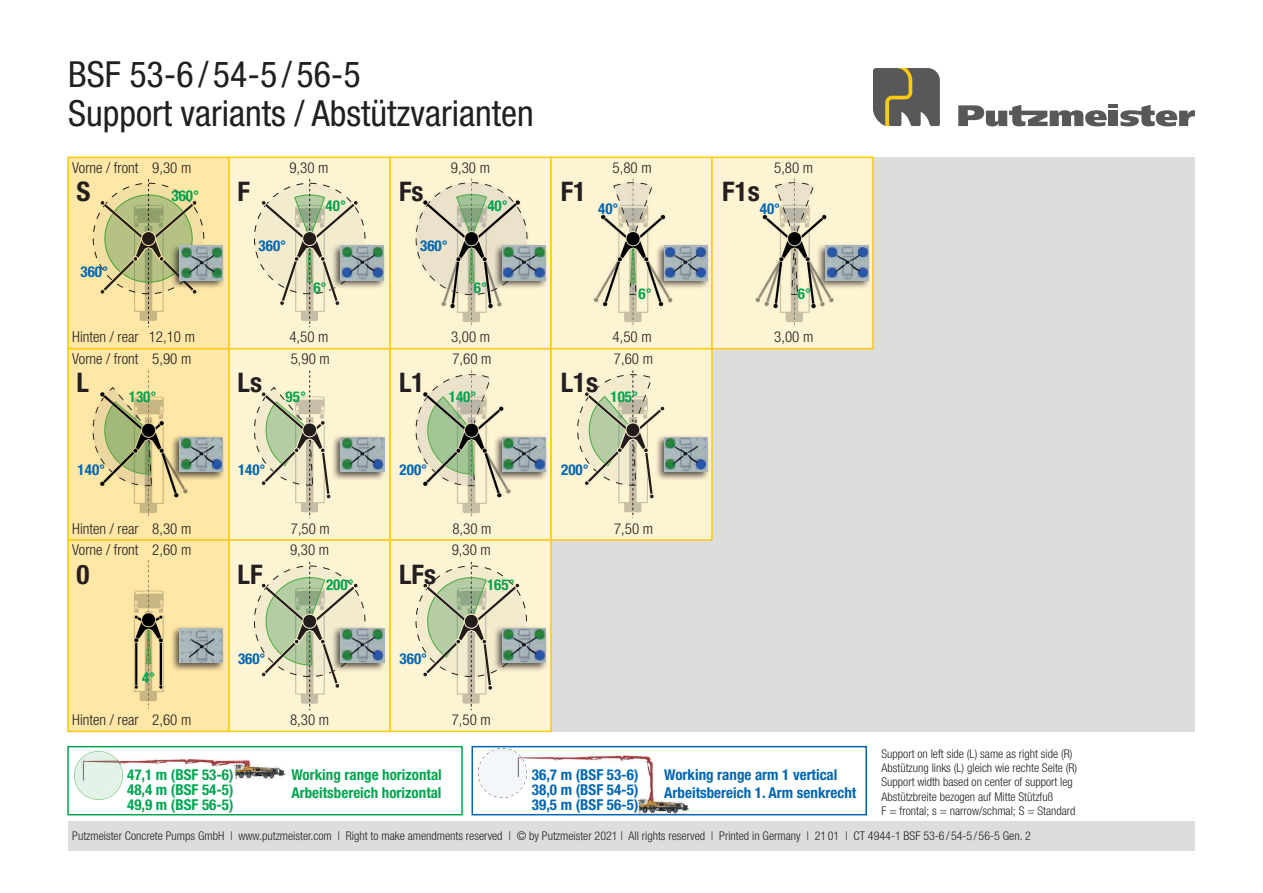
<style>
.page{position:relative;width:1263px;height:893px;background:#fff}
.page>*{position:absolute;margin:0;border:0;box-sizing:border-box;transform-origin:0 0}
.t1{font:condensed 36px/39px "Helvetica Neue LT Pro";color:#231f20}
.t2{font:700 condensed 27px "Helvetica Neue LT Pro";color:#231f20}
.t3{font:300 condensed 15px "Helvetica Neue LT Pro";color:#231f20}
.t4{font:700 condensed 15px/15px "Helvetica Neue LT Pro";color:#0166b3}
.t5{font:700 condensed 15px/15px "Helvetica Neue LT Pro";color:#00a54f}
.t6{font:300 condensed 12px/14.4px "Helvetica Neue LT Pro";color:#231f20}
</style>
<div class="page">
<div style="left:68px;top:157px;width:1127px;height:574px;background:#dcdddf"></div>
<div style="left:67px;top:157px;width:163px;height:192px;background:#ffe7a7;border:2px solid #feca0a"></div>
<div style="left:228px;top:157px;width:163px;height:192px;background:#fef3d2;border:2px solid #feca0a"></div>
<div style="left:389px;top:157px;width:163px;height:192px;background:#fef3d2;border:2px solid #feca0a"></div>
<div style="left:550px;top:157px;width:163px;height:192px;background:#fef3d2;border:2px solid #feca0a"></div>
<div style="left:711px;top:157px;width:163px;height:192px;background:#fef3d2;border:2px solid #feca0a"></div>
<div style="left:67px;top:348px;width:163px;height:193px;background:#ffe7a7;border:2px solid #feca0a"></div>
<div style="left:228px;top:348px;width:163px;height:193px;background:#fef3d2;border:2px solid #feca0a"></div>
<div style="left:389px;top:348px;width:163px;height:193px;background:#fef3d2;border:2px solid #feca0a"></div>
<div style="left:550px;top:348px;width:163px;height:193px;background:#fef3d2;border:2px solid #feca0a"></div>
<div style="left:67px;top:539px;width:163px;height:193px;background:#ffe7a7;border:2px solid #feca0a"></div>
<div style="left:228px;top:539px;width:163px;height:193px;background:#fef3d2;border:2px solid #feca0a"></div>
<div style="left:389px;top:539px;width:163px;height:193px;background:#fef3d2;border:2px solid #feca0a"></div>
<div style="left:67px;top:746px;width:396px;height:69px;border:2px solid #00a54f"></div>
<img style="left:123px;top:758px;width:162px;height:21px">
<img style="left:74px;top:751px;width:49px;height:49px">
<div style="left:471px;top:746px;width:396px;height:69px;border:2px solid #0166b3"></div>
<img style="left:516px;top:755px;width:177px;height:61px">
<img style="left:478px;top:749px;width:48px;height:49px">
<svg style="left:873px;top:68px;width:67px;height:58px;background:#6f6c60"></svg>
<svg style="left:958px;top:105px;width:237px;height:21px"></svg>
<svg style="left:93px;top:179px;width:111px;height:145px"></svg>
<img style="left:92px;top:370px;width:96px;height:146px">
<svg style="left:254px;top:370px;width:77px;height:148px"></svg>
<img style="left:415px;top:370px;width:96px;height:146px">
<svg style="left:577px;top:370px;width:88px;height:148px"></svg>
<svg style="left:254px;top:561px;width:111px;height:148px"></svg>
<svg style="left:416px;top:561px;width:111px;height:148px"></svg>
<svg style="left:254px;top:179px;width:111px;height:145px"></svg>
<img style="left:415px;top:178px;width:113px;height:147px">
<img style="left:593px;top:178px;width:80px;height:147px">
<img style="left:755px;top:178px;width:79px;height:147px">
<img style="left:134px;top:560px;width:30px;height:148px">
<div style="left:68px;top:821px;width:1127px;height:29px;background:#dcdddf"></div>
<div style="left:170px;top:243px;width:56px;height:46px;background:#231f20;opacity:.75"></div>
<img style="left:180px;top:246px;width:43px;height:34px">
<div style="left:170px;top:434px;width:56px;height:47px;background:#231f20;opacity:.75"></div>
<img style="left:180px;top:437px;width:43px;height:35px">
<div style="left:332px;top:434px;width:55px;height:47px;background:#231f20;opacity:.75"></div>
<img style="left:341px;top:437px;width:43px;height:35px">
<div style="left:493px;top:434px;width:55px;height:47px;background:#231f20;opacity:.75"></div>
<img style="left:502px;top:437px;width:44px;height:35px">
<div style="left:655px;top:434px;width:55px;height:47px;background:#231f20;opacity:.75"></div>
<img style="left:664px;top:437px;width:43px;height:35px">
<div style="left:170px;top:626px;width:56px;height:46px;background:#231f20;opacity:.75"></div>
<img style="left:180px;top:628px;width:43px;height:35px">
<div style="left:332px;top:626px;width:55px;height:46px;background:#231f20;opacity:.75"></div>
<img style="left:341px;top:628px;width:43px;height:35px">
<div style="left:493px;top:626px;width:55px;height:46px;background:#231f20;opacity:.75"></div>
<img style="left:502px;top:628px;width:44px;height:35px">
<div style="left:332px;top:243px;width:55px;height:46px;background:#231f20;opacity:.75"></div>
<img style="left:341px;top:246px;width:43px;height:34px">
<div style="left:493px;top:243px;width:55px;height:46px;background:#231f20;opacity:.75"></div>
<img style="left:502px;top:246px;width:43px;height:34px">
<div style="left:655px;top:243px;width:55px;height:46px;background:#231f20;opacity:.75"></div>
<img style="left:664px;top:246px;width:43px;height:34px">
<div style="left:816px;top:243px;width:55px;height:46px;background:#231f20;opacity:.75"></div>
<img style="left:826px;top:246px;width:43px;height:34px">
<h1 class="t1" style="left:68px;top:55px;width:467px">BSF 53-6 / 54-5 / 56-5<br>Support variants / Abstützvarianten</h1>
<p class="t3" style="left:72px;top:159px;width:68px">Vorne / front</p>
<p class="t3" style="left:152px;top:159px;width:41px">9,30 m</p>
<p class="t3" style="left:289px;top:159px;width:41px">9,30 m</p>
<p class="t3" style="left:451px;top:159px;width:41px">9,30 m</p>
<p class="t3" style="left:613px;top:159px;width:41px">5,80 m</p>
<p class="t3" style="left:774px;top:159px;width:41px">5,80 m</p>
<h2 class="t2" style="left:77px;top:175px;width:16px">S</h2>
<h2 class="t2" style="left:238px;top:175px;width:14px">F</h2>
<h2 class="t2" style="left:399px;top:175px;width:26px">Fs</h2>
<h2 class="t2" style="left:561px;top:175px;width:27px">F1</h2>
<h2 class="t2" style="left:722px;top:175px;width:39px">F1s</h2>
<p class="t5" style="left:172px;top:188px;width:29px">360°</p>
<p class="t5" style="left:326px;top:198px;width:22px">40°</p>
<p class="t5" style="left:487px;top:198px;width:22px">40°</p>
<p class="t4" style="left:598px;top:201px;width:22px">40°</p>
<p class="t4" style="left:760px;top:201px;width:22px">40°</p>
<p class="t4" style="left:80px;top:264px;width:29px">360°</p>
<p class="t3" style="left:72px;top:328px;width:68px">Hinten / rear</p>
<p class="t3" style="left:72px;top:350px;width:68px">Vorne / front</p>
<p class="t3" style="left:149px;top:328px;width:48px">12,10 m</p>
<p class="t3" style="left:152px;top:350px;width:41px">5,90 m</p>
<p class="t4" style="left:259px;top:238px;width:29px">360°</p>
<p class="t4" style="left:420px;top:238px;width:29px">360°</p>
<p class="t5" style="left:313px;top:280px;width:15px">6°</p>
<p class="t5" style="left:474px;top:280px;width:15px">6°</p>
<p class="t5" style="left:639px;top:286px;width:15px">6°</p>
<p class="t5" style="left:798px;top:286px;width:15px">6°</p>
<p class="t3" style="left:289px;top:328px;width:41px">4,50 m</p>
<p class="t3" style="left:451px;top:328px;width:41px">3,00 m</p>
<p class="t3" style="left:613px;top:328px;width:41px">4,50 m</p>
<p class="t3" style="left:774px;top:328px;width:41px">3,00 m</p>
<p class="t3" style="left:291px;top:350px;width:41px">5,90 m</p>
<p class="t3" style="left:452px;top:350px;width:41px">7,60 m</p>
<p class="t3" style="left:614px;top:350px;width:41px">7,60 m</p>
<h2 class="t2" style="left:77px;top:366px;width:14px">L</h2>
<h2 class="t2" style="left:238px;top:366px;width:26px">Ls</h2>
<h2 class="t2" style="left:399px;top:366px;width:27px">L1</h2>
<h2 class="t2" style="left:561px;top:366px;width:39px">L1s</h2>
<p class="t5" style="left:129px;top:389px;width:29px">130°</p>
<p class="t5" style="left:286px;top:389px;width:22px">95°</p>
<p class="t5" style="left:449px;top:389px;width:29px">140°</p>
<p class="t5" style="left:610px;top:389px;width:29px">105°</p>
<p class="t4" style="left:78px;top:461px;width:29px">140°</p>
<p class="t4" style="left:238px;top:461px;width:29px">140°</p>
<p class="t4" style="left:400px;top:461px;width:29px">200°</p>
<p class="t4" style="left:561px;top:461px;width:29px">200°</p>
<p class="t3" style="left:72px;top:520px;width:68px">Hinten / rear</p>
<p class="t3" style="left:72px;top:541px;width:68px">Vorne / front</p>
<p class="t3" style="left:152px;top:520px;width:41px">8,30 m</p>
<p class="t3" style="left:152px;top:541px;width:41px">2,60 m</p>
<p class="t3" style="left:291px;top:520px;width:41px">7,50 m</p>
<p class="t3" style="left:452px;top:520px;width:41px">8,30 m</p>
<p class="t3" style="left:614px;top:520px;width:41px">7,50 m</p>
<p class="t3" style="left:290px;top:541px;width:41px">9,30 m</p>
<p class="t3" style="left:452px;top:541px;width:41px">9,30 m</p>
<h2 class="t2" style="left:77px;top:558px;width:14px">0</h2>
<h2 class="t2" style="left:238px;top:558px;width:27px">LF</h2>
<h2 class="t2" style="left:399px;top:558px;width:38px">LFs</h2>
<p class="t5" style="left:326px;top:577px;width:29px">200°</p>
<p class="t5" style="left:487px;top:577px;width:29px">165°</p>
<p class="t5" style="left:142px;top:670px;width:15px">4°</p>
<p class="t3" style="left:72px;top:711px;width:68px">Hinten / rear</p>
<p class="t3" style="left:152px;top:711px;width:41px">2,60 m</p>
<p class="t4" style="left:238px;top:651px;width:29px">360°</p>
<p class="t4" style="left:400px;top:651px;width:29px">360°</p>
<p class="t3" style="left:290px;top:711px;width:41px">8,30 m</p>
<p class="t3" style="left:452px;top:711px;width:41px">7,50 m</p>
<p class="t5" style="left:291px;top:765px;width:152px;line-height:18px">Working range horizontal<br>Arbeitsbereich horizontal</p>
<p class="t5" style="left:127px;top:767px;width:108px;text-align:justify">47,1 m (BSF 53-6)<br>48,4 m (BSF 54-5)<br>49,9 m (BSF 56-5)</p>
<p class="t4" style="left:532px;top:767px;width:108px;text-align:justify">36,7 m (BSF 53-6)<br>38,0 m (BSF 54-5)<br>39,5 m (BSF 56-5)</p>
<p class="t4" style="left:664px;top:765px;width:194px;line-height:18px">Working range arm 1 vertical<br>Arbeitsbereich 1. Arm senkrecht</p>
<p class="t6" style="left:881px;top:746px;width:197px">Support on left side (L) same as right side (R)<br>Abstützung links (L) gleich wie rechte Seite (R)<br>Support width based on center of support leg Abstützbreite bezogen auf Mitte Stützfuß<br>F = frontal; s = narrow/schmal; S = Standard</p>
<p class="t6" style="left:72px;top:828px;width:960px">Putzmeister Concrete Pumps GmbH | www.putzmeister.com | Right to make amendments reserved | © by Putzmeister 2021 | All rights reserved | Printed in Germany | 21 01 | CT 4944-1 BSF 53-6 / 54-5 / 56-5 Gen. 2</p>
</div>
